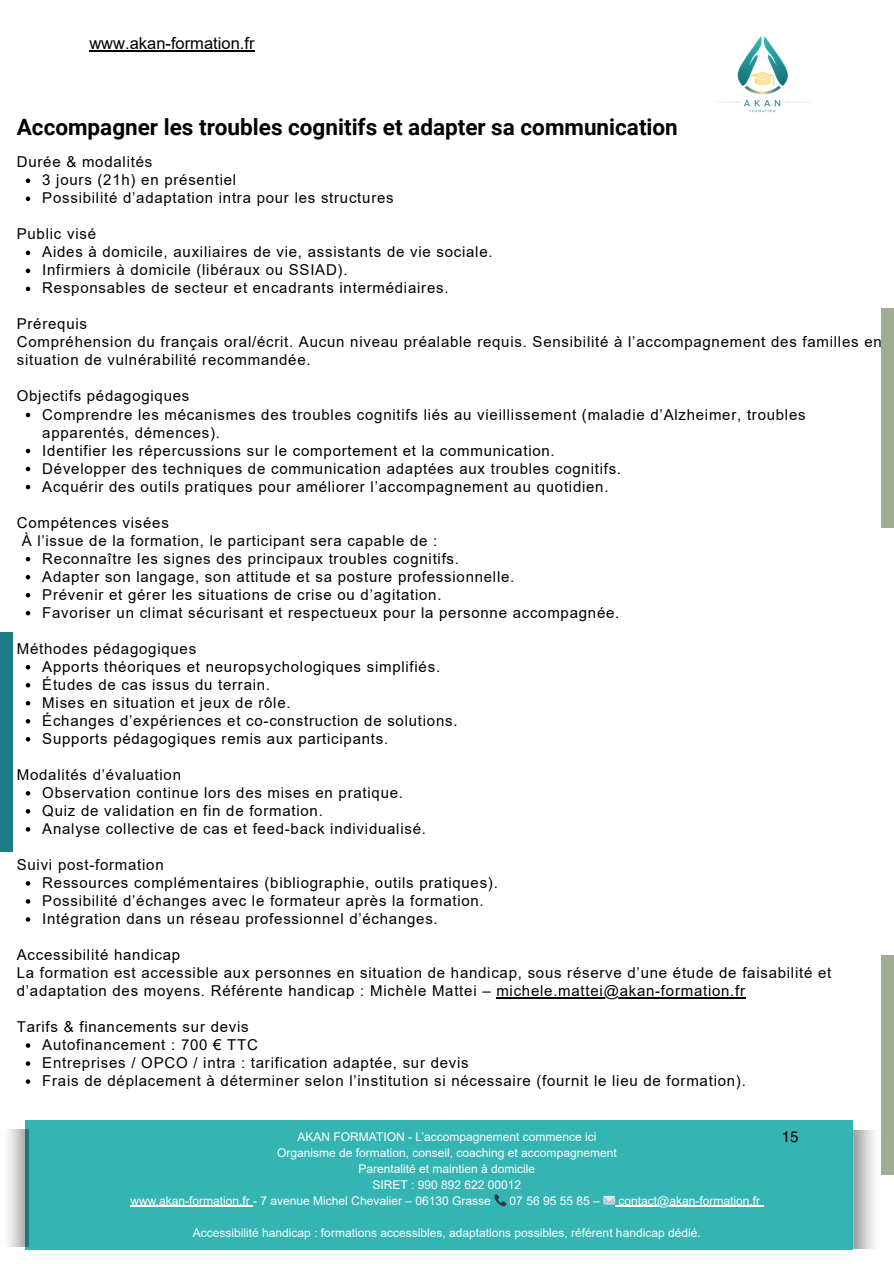
<style>
.page{position:relative;width:894px;height:1264px;background:#fff}
.page>*{position:absolute;margin:0;border:0;box-sizing:border-box;transform-origin:0 0}
.t1{font:700 22.5px "Roboto";color:#000}
.t2{font:16.5px "Arial";color:#000}
.t3{font:15px/18px "Arial";letter-spacing:.05em;color:#000}
.t4{font:15px "Helios";color:#000}
.t5{font:12px "Arial";color:#fff}
</style>
<div class="page">
<div style="left:0;top:632px;width:13px;height:219px;background:#1c7d86"></div>
<div style="left:880px;top:308px;width:13px;height:219px;background:#a0ac93"></div>
<div style="left:880px;top:955px;width:13px;height:219px;background:#a0ac93"></div>
<hr style="left:89px;top:50px;width:165px;height:1px;background:#000">
<div style="left:25px;top:1119px;width:827px;height:130px;background:#35b4b4"></div>
<svg style="left:26px;top:178px;width:4px;height:5px"></svg>
<svg style="left:26px;top:196px;width:4px;height:5px"></svg>
<svg style="left:26px;top:250px;width:4px;height:5px"></svg>
<svg style="left:26px;top:268px;width:4px;height:5px"></svg>
<svg style="left:26px;top:287px;width:4px;height:4px"></svg>
<svg style="left:26px;top:413px;width:4px;height:4px"></svg>
<svg style="left:26px;top:449px;width:4px;height:4px"></svg>
<svg style="left:26px;top:467px;width:4px;height:4px"></svg>
<svg style="left:26px;top:485px;width:4px;height:4px"></svg>
<svg style="left:26px;top:557px;width:4px;height:4px"></svg>
<svg style="left:26px;top:575px;width:4px;height:4px"></svg>
<svg style="left:26px;top:593px;width:4px;height:4px"></svg>
<svg style="left:26px;top:611px;width:4px;height:4px"></svg>
<svg style="left:26px;top:665px;width:4px;height:4px"></svg>
<svg style="left:26px;top:683px;width:4px;height:4px"></svg>
<svg style="left:26px;top:701px;width:4px;height:4px"></svg>
<svg style="left:26px;top:719px;width:4px;height:4px"></svg>
<svg style="left:26px;top:737px;width:4px;height:4px"></svg>
<svg style="left:26px;top:791px;width:4px;height:4px"></svg>
<svg style="left:26px;top:809px;width:4px;height:4px"></svg>
<svg style="left:26px;top:827px;width:4px;height:4px"></svg>
<svg style="left:26px;top:881px;width:4px;height:4px"></svg>
<svg style="left:26px;top:899px;width:4px;height:4px"></svg>
<svg style="left:26px;top:917px;width:4px;height:4px"></svg>
<hr style="left:496px;top:997px;width:249px;height:1px;background:#000">
<svg style="left:26px;top:1043px;width:4px;height:4px"></svg>
<svg style="left:26px;top:1061px;width:4px;height:4px"></svg>
<svg style="left:26px;top:1079px;width:4px;height:4px"></svg>
<img style="left:714px;top:36px;width:98px;height:77px">
<hr style="left:130px;top:1205px;width:123px;height:1px;background:#fff">
<hr style="left:615px;top:1205px;width:145px;height:1px;background:#fff">
<img style="left:852px;top:1130px;width:22px;height:117px">
<img style="left:8px;top:1129px;width:21px;height:117px">
<p class="t2" style="left:89px;top:34px;width:166px">www.akan-formation.fr</p>
<h1 class="t1" style="left:17px;top:114px;width:662px">Accompagner les troubles cognitifs et adapter sa communication</h1>
<p class="t3" style="left:42px;top:153px;width:353px;text-indent:-25px">Durée &amp; modalités<br>3 jours (21h) en présentiel<br>Possibilité d’adaptation intra pour les structures</p>
<p class="t3" style="left:42px;top:225px;width:451px;text-indent:-25px">Public visé<br>Aides à domicile, auxiliaires de vie, assistants de vie sociale.<br>Infirmiers à domicile (libéraux ou SSIAD).<br>Responsables de secteur et encadrants intermédiaires.</p>
<p class="t3" style="left:17px;top:315px;width:866px">Prérequis<br>Compréhension du français oral/écrit. Aucun niveau préalable requis. Sensibilité à l’accompagnement des familles en situation de vulnérabilité recommandée.</p>
<p class="t3" style="left:42px;top:387px;width:764px;text-indent:-25px">Objectifs pédagogiques<br>Comprendre les mécanismes des troubles cognitifs liés au vieillissement (maladie d’Alzheimer, troubles apparentés, démences).<br>Identifier les répercussions sur le comportement et la communication.<br>Développer des techniques de communication adaptées aux troubles cognitifs.<br>Acquérir des outils pratiques pour améliorer l’accompagnement au quotidien.</p>
<p class="t3" style="left:17px;top:513px;width:153px">Compétences visées</p>
<p class="t3" style="left:22px;top:531px;width:417px">À l’issue de la formation, le participant sera capable de :</p>
<p class="t3" style="left:42px;top:549px;width:418px">Reconnaître les signes des principaux troubles cognitifs.</p>
<p class="t3" style="left:42px;top:567px;width:473px">Adapter son langage, son attitude et sa posture professionnelle.</p>
<p class="t3" style="left:42px;top:585px;width:400px">Prévenir et gérer les situations de crise ou d’agitation.</p>
<p class="t3" style="left:42px;top:603px;width:578px">Favoriser un climat sécurisant et respectueux pour la personne accompagnée.</p>
<p class="t3" style="left:42px;top:639px;width:416px;text-indent:-25px">Méthodes pédagogiques<br>Apports théoriques et neuropsychologiques simplifiés.<br>Études de cas issus du terrain.<br>Mises en situation et jeux de rôle.<br>Échanges d’expériences et co-construction de solutions.<br>Supports pédagogiques remis aux participants.</p>
<p class="t3" style="left:42px;top:765px;width:385px;text-indent:-25px">Modalités d’évaluation<br>Observation continue lors des mises en pratique.<br>Quiz de validation en fin de formation.<br>Analyse collective de cas et feed-back individualisé.</p>
<p class="t3" style="left:42px;top:855px;width:457px;text-indent:-25px">Suivi post-formation<br>Ressources complémentaires (bibliographie, outils pratiques).<br>Possibilité d’échanges avec le formateur après la formation.<br>Intégration dans un réseau professionnel d’échanges.</p>
<p class="t3" style="left:17px;top:945px;width:815px">Accessibilité handicap<br>La formation est accessible aux personnes en situation de handicap, sous réserve d’une étude de faisabilité et d’adaptation des moyens. Référente handicap : Michèle Mattei – michele.mattei@akan-formation.fr</p>
<p class="t3" style="left:42px;top:1017px;width:704px;text-indent:-25px">Tarifs &amp; financements sur devis<br>Autofinancement : 700 € TTC<br>Entreprises / OPCO / intra : tarification adaptée, sur devis<br>Frais de déplacement à déterminer selon l’institution si nécessaire (fournit le lieu de formation).</p>
<p class="t5" style="left:297px;top:1129px;width:300px">AKAN FORMATION - L’accompagnement commence ici</p>
<p class="t5" style="left:277px;top:1145px;width:341px">Organisme de formation, conseil, coaching et accompagnement</p>
<p class="t5" style="left:358px;top:1161px;width:178px">Parentalité et maintien à domicile</p>
<p class="t5" style="left:372px;top:1177px;width:150px">SIRET : 990 892 622 00012</p>
<p class="t5" style="left:130px;top:1193px;width:362px">www.akan-formation.fr - 7 avenue Michel Chevalier – 06130 Grasse</p>
<p class="t5" style="left:509px;top:1193px;width:92px">07 56 95 55 85 –</p>
<p class="t5" style="left:618px;top:1193px;width:143px">contact@akan-formation.fr</p>
<p class="t5" style="left:193px;top:1225px;width:509px">Accessibilité handicap : formations accessibles, adaptations possibles, référent handicap dédié.</p>
<p class="t4" style="left:781px;top:1127px;width:18px">15</p>
</div>
